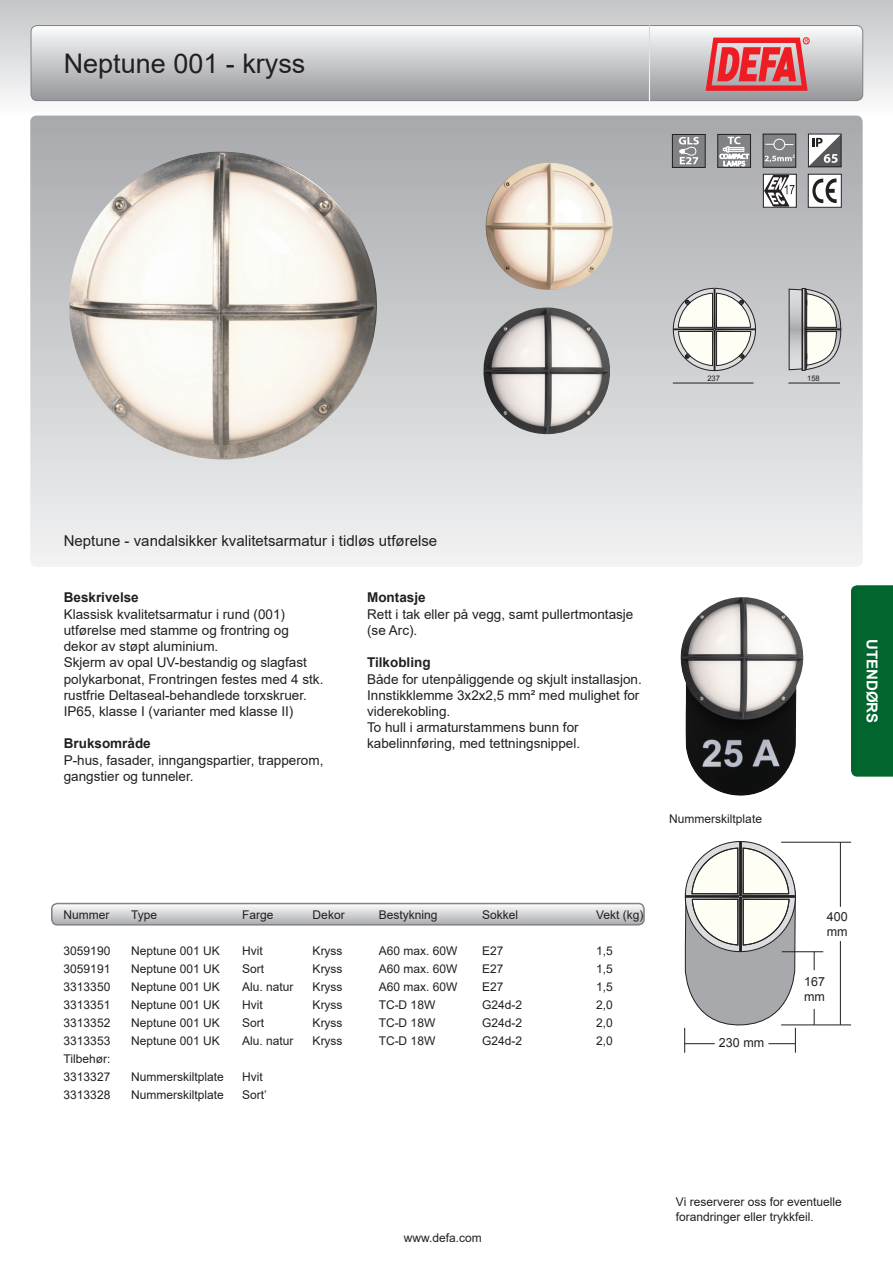
<style>
.page{position:relative;width:893px;height:1263px;background:#fff}
.page>*{position:absolute;margin:0;border:0;box-sizing:border-box;transform-origin:0 0}
.t1{font:27px "Arial";color:#231f20}
.t2{font:15px "Arial";color:#231f20}
.t3{font:700 15px "Arial";color:#fff}
.t4{font:13.5px "Arial";color:#231f20}
.t5{font:700 13.5px "Arial";color:#231f20}
.t6{font:12.45px/15px "Arial";color:#231f20}
.t7{font:12px/14.4px "Arial";color:#231f20}
.t8{font:7.65px "Arial";color:#231f20}
</style>
<div class="page">
<div style="left:0;top:0;width:893px;height:116px;background:linear-gradient(to bottom,#c3c4c6,#fbfbfc)"></div>
<div style="left:851px;top:585px;width:42px;height:192px;background:#00662d"></div>
<div style="left:30px;top:116px;width:833px;height:451px;background:linear-gradient(to bottom,#a7a8ac,#f1f1f2);border-radius:6px"></div>
<div style="left:31px;top:26px;width:832px;height:75px;background:linear-gradient(to bottom,#fafbfc,#94959a);border-radius:6px"></div>
<div style="left:31px;top:25px;width:832px;height:76px;border:1px solid #808285;border-radius:6px"></div>
<svg style="left:679px;top:38px;width:161px;height:53px"></svg>
<hr style="left:649px;top:25px;width:1px;height:76px;background:#fff">
<svg style="left:52px;top:904px;width:592px;height:21px"></svg>
<div style="left:51px;top:903px;width:594px;height:22px;border:2px solid #808285;border-radius:6px"></div>
<img style="left:64px;top:152px;width:320px;height:309px">
<img style="left:486px;top:163px;width:128px;height:129px">
<svg style="left:673px;top:288px;width:82px;height:83px"></svg>
<div style="left:673px;top:288px;width:83px;height:83px;border:1px solid #231f20;border-radius:50%"></div>
<div style="left:674px;top:329px;width:40px;height:1px;border:1px solid #231f20"></div>
<div style="left:715px;top:329px;width:40px;height:1px;border:1px solid #231f20"></div>
<div style="left:714px;top:329px;width:1px;height:41px;border:1px solid #231f20"></div>
<div style="left:714px;top:289px;width:1px;height:40px;border:1px solid #231f20"></div>
<svg style="left:789px;top:288px;width:53px;height:83px"></svg>
<hr style="left:673px;top:383px;width:80px;height:1px;background:#231f20">
<hr style="left:788px;top:383px;width:52px;height:1px;background:#231f20">
<div style="left:805px;top:329px;width:36px;height:1px;border:1px solid #231f20"></div>
<svg style="left:678px;top:293px;width:73px;height:73px"></svg>
<img style="left:479px;top:308px;width:141px;height:127px">
<div style="left:740px;top:842px;width:1px;height:54px;border:1px solid #231f20"></div>
<hr style="left:781px;top:842px;width:70px;height:1px;background:#231f20">
<hr style="left:782px;top:951px;width:41px;height:1px;background:#231f20">
<hr style="left:781px;top:1024px;width:70px;height:1px;background:#231f20">
<hr style="left:840px;top:941px;width:1px;height:84px;background:#231f20">
<svg style="left:814px;top:952px;width:1px;height:18px"></svg>
<svg style="left:814px;top:1009px;width:1px;height:16px"></svg>
<hr style="left:840px;top:842px;width:1px;height:65px;background:#231f20">
<svg style="left:684px;top:848px;width:112px;height:205px"></svg>
<img style="left:680px;top:597px;width:124px;height:199px">
<div style="left:808px;top:174px;width:33px;height:33px;background:#fff"></div>
<div style="left:808px;top:174px;width:34px;height:34px;border:1px solid #231f20"></div>
<svg style="left:812px;top:178px;width:25px;height:25px"></svg>
<div style="left:672px;top:134px;width:33px;height:33px;background:#808285"></div>
<div style="left:672px;top:134px;width:34px;height:34px;border:1px solid #231f20"></div>
<svg style="left:679px;top:133px;width:20px;height:36px"></svg>
<div style="left:808px;top:134px;width:34px;height:33px;border:1px solid #231f20"></div>
<svg style="left:809px;top:135px;width:32px;height:31px"></svg>
<div style="left:763px;top:174px;width:33px;height:33px;background:#fff"></div>
<div style="left:763px;top:174px;width:34px;height:34px;border:1px solid #231f20"></div>
<svg style="left:764px;top:175px;width:30px;height:32px"></svg>
<div style="left:763px;top:134px;width:33px;height:33px;background:#808285"></div>
<div style="left:763px;top:134px;width:33px;height:34px;border:1px solid #231f20"></div>
<svg style="left:765px;top:155px;width:30px;height:7px"></svg>
<div style="left:773px;top:139px;width:12px;height:11px;border:1px solid #fff;border-radius:50%"></div>
<svg style="left:719px;top:136px;width:30px;height:1px"></svg>
<div style="left:717px;top:134px;width:34px;height:34px;border:1px solid #231f20"></div>
<svg style="left:719px;top:137px;width:30px;height:29px"></svg>
<p class="t1" style="left:64px;top:45px;width:243px">Neptune 001 - kryss</p>
<p class="t8" style="left:707px;top:373px;width:14px">237</p>
<p class="t8" style="left:807px;top:373px;width:14px">158</p>
<p class="t2" style="left:64px;top:530px;width:375px">Neptune - vandalsikker kvalitetsarmatur i tidløs utførelse</p>
<p class="t5" style="left:64px;top:588px;width:77px">Beskrivelse</p>
<p class="t4" style="left:64px;top:605px;width:223px">Klassisk kvalitetsarmatur i rund (001)</p>
<p class="t4" style="left:64px;top:621px;width:227px">utførelse med stamme og frontring og</p>
<p class="t4" style="left:64px;top:637px;width:156px">dekor av støpt aluminium.</p>
<p class="t4" style="left:64px;top:653px;width:245px">Skjerm av opal UV-bestandig og slagfast</p>
<p class="t4" style="left:64px;top:669px;width:261px">polykarbonat, Frontringen festes med 4 stk.</p>
<p class="t4" style="left:64px;top:686px;width:245px">rustfrie Deltaseal-behandlede torxskruer.</p>
<p class="t4" style="left:64px;top:702px;width:231px">IP65, klasse I (varianter med klasse II)</p>
<p class="t5" style="left:64px;top:734px;width:89px">Bruksområde</p>
<p class="t4" style="left:64px;top:750px;width:261px">P-hus, fasader, inngangspartier, trapperom,</p>
<p class="t4" style="left:64px;top:767px;width:131px">gangstier og tunneler.</p>
<p class="t5" style="left:367px;top:588px;width:60px">Montasje</p>
<p class="t4" style="left:367px;top:605px;width:268px">Rett i tak eller på vegg, samt pullertmontasje</p>
<p class="t4" style="left:367px;top:621px;width:52px">(se Arc).</p>
<p class="t5" style="left:367px;top:653px;width:65px">Tilkobling</p>
<p class="t4" style="left:367px;top:669px;width:276px">Både for utenpåliggende og skjult installasjon.</p>
<p class="t4" style="left:367px;top:686px;width:274px">Innstikklemme 3x2x2,5 mm² med mulighet for</p>
<p class="t4" style="left:367px;top:702px;width:85px">viderekobling.</p>
<p class="t4" style="left:367px;top:718px;width:213px">To hull i armaturstammens bunn for</p>
<p class="t4" style="left:367px;top:734px;width:215px">kabelinnføring, med tettningsnippel.</p>
<p class="t7" style="left:669px;top:811px;width:94px">Nummerskiltplate</p>
<p class="t7" style="left:64px;top:907px;width:47px">Nummer</p>
<p class="t7" style="left:131px;top:907px;width:28px">Type</p>
<p class="t7" style="left:242px;top:907px;width:33px">Farge</p>
<p class="t7" style="left:313px;top:907px;width:34px">Dekor</p>
<p class="t7" style="left:379px;top:907px;width:60px">Bestykning</p>
<p class="t7" style="left:482px;top:907px;width:38px">Sokkel</p>
<p class="t7" style="left:596px;top:907px;width:49px">Vekt (kg)</p>
<p class="t7" style="left:64px;top:943px;width:48px">3059190</p>
<p class="t7" style="left:131px;top:943px;width:90px">Neptune 001 UK</p>
<p class="t7" style="left:242px;top:943px;width:22px">Hvit</p>
<p class="t7" style="left:313px;top:943px;width:31px">Kryss</p>
<p class="t7" style="left:379px;top:943px;width:80px">A60 max. 60W</p>
<p class="t7" style="left:482px;top:943px;width:23px">E27</p>
<p class="t7" style="left:596px;top:943px;width:18px">1,5</p>
<p class="t7" style="left:64px;top:961px;width:48px">3059191</p>
<p class="t7" style="left:131px;top:961px;width:90px">Neptune 001 UK</p>
<p class="t7" style="left:242px;top:961px;width:24px">Sort</p>
<p class="t7" style="left:313px;top:961px;width:31px">Kryss</p>
<p class="t7" style="left:379px;top:961px;width:80px">A60 max. 60W</p>
<p class="t7" style="left:482px;top:961px;width:23px">E27</p>
<p class="t7" style="left:596px;top:961px;width:18px">1,5</p>
<p class="t7" style="left:64px;top:979px;width:48px">3313350</p>
<p class="t7" style="left:131px;top:979px;width:90px">Neptune 001 UK</p>
<p class="t7" style="left:242px;top:979px;width:53px">Alu. natur</p>
<p class="t7" style="left:313px;top:979px;width:31px">Kryss</p>
<p class="t7" style="left:379px;top:979px;width:80px">A60 max. 60W</p>
<p class="t7" style="left:482px;top:979px;width:23px">E27</p>
<p class="t7" style="left:596px;top:979px;width:18px">1,5</p>
<p class="t7" style="left:64px;top:997px;width:48px">3313351</p>
<p class="t7" style="left:131px;top:997px;width:90px">Neptune 001 UK</p>
<p class="t7" style="left:242px;top:997px;width:22px">Hvit</p>
<p class="t7" style="left:313px;top:997px;width:31px">Kryss</p>
<p class="t7" style="left:379px;top:997px;width:58px">TC-D 18W</p>
<p class="t7" style="left:482px;top:997px;width:42px">G24d-2</p>
<p class="t7" style="left:596px;top:997px;width:18px">2,0</p>
<p class="t7" style="left:64px;top:1015px;width:48px">3313352</p>
<p class="t7" style="left:131px;top:1015px;width:90px">Neptune 001 UK</p>
<p class="t7" style="left:242px;top:1015px;width:24px">Sort</p>
<p class="t7" style="left:313px;top:1015px;width:31px">Kryss</p>
<p class="t7" style="left:379px;top:1015px;width:58px">TC-D 18W</p>
<p class="t7" style="left:482px;top:1015px;width:42px">G24d-2</p>
<p class="t7" style="left:596px;top:1015px;width:18px">2,0</p>
<p class="t7" style="left:64px;top:1033px;width:48px">3313353</p>
<p class="t7" style="left:131px;top:1033px;width:90px">Neptune 001 UK</p>
<p class="t7" style="left:242px;top:1033px;width:53px">Alu. natur</p>
<p class="t7" style="left:313px;top:1033px;width:31px">Kryss</p>
<p class="t7" style="left:379px;top:1033px;width:58px">TC-D 18W</p>
<p class="t7" style="left:482px;top:1033px;width:42px">G24d-2</p>
<p class="t7" style="left:596px;top:1033px;width:18px">2,0</p>
<p class="t7" style="left:64px;top:1051px;width:48px">Tilbehør:</p>
<p class="t7" style="left:64px;top:1069px;width:48px">3313327</p>
<p class="t7" style="left:131px;top:1069px;width:94px">Nummerskiltplate</p>
<p class="t7" style="left:242px;top:1069px;width:22px">Hvit</p>
<p class="t7" style="left:64px;top:1087px;width:48px">3313328</p>
<p class="t7" style="left:131px;top:1087px;width:94px">Nummerskiltplate</p>
<p class="t7" style="left:242px;top:1087px;width:26px">Sort’</p>
<p class="t6" style="left:719px;top:1035px;width:47px">230 mm</p>
<p class="t3" style="left:883px;top:639px;width:86px;rotate:90deg">UTENDØRS</p>
<p class="t6" style="left:827px;top:909px;width:22px">400 mm</p>
<p class="t6" style="left:804px;top:975px;width:22px">167 mm</p>
<p class="t7" style="left:404px;top:1231px;width:80px">www.defa.com</p>
<p class="t7" style="left:676px;top:1195px;width:167px">Vi reserverer oss for eventuelle forandringer eller trykkfeil.</p>
</div>
